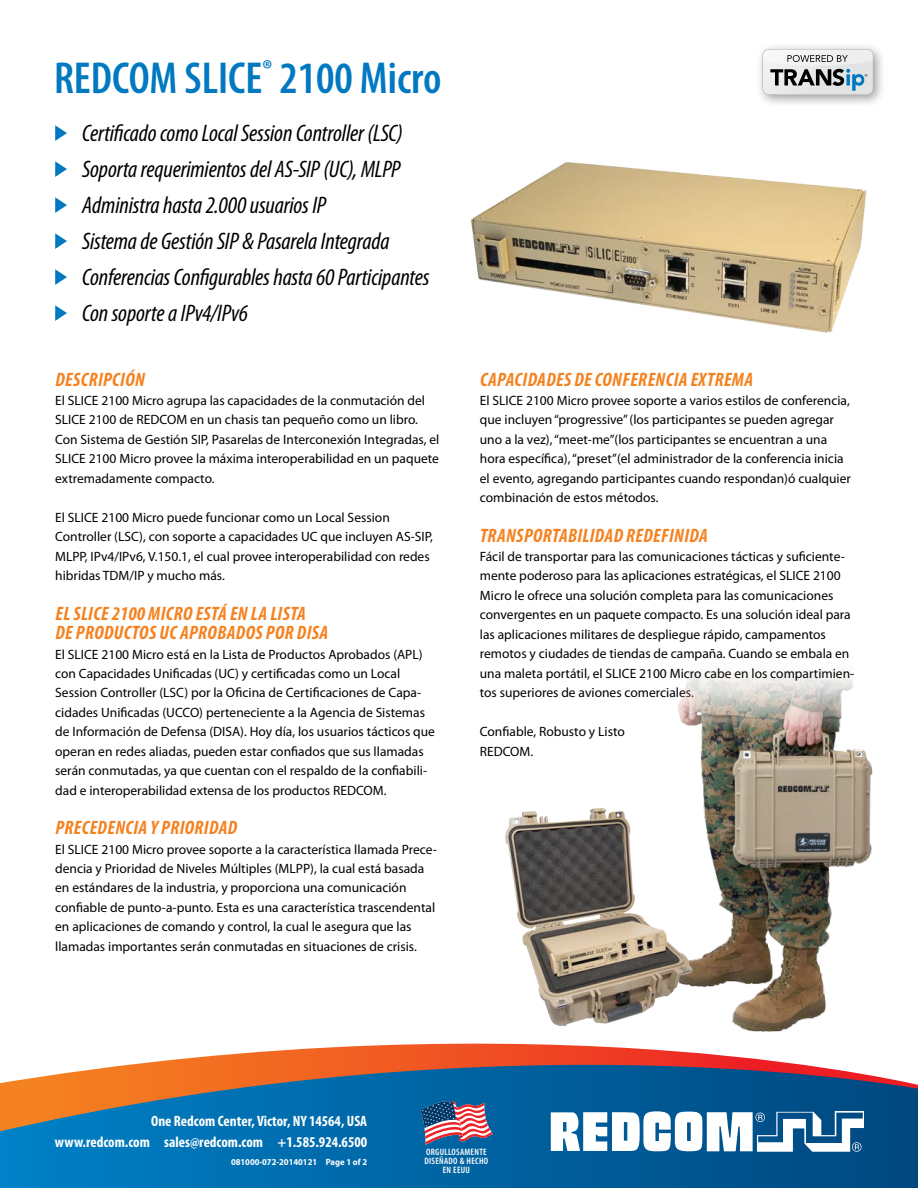
<style>
.page{position:relative;width:918px;height:1188px;background:#fff}
.page>*{position:absolute;margin:0;border:0;box-sizing:border-box;transform-origin:0 0}
.t1{font:600 condensed 45px "Myriad Pro";color:#0079c1}
.t2{font:italic condensed 24px/36px "Myriad Pro";letter-spacing:-.005em;color:#000}
.t3{font:italic 700 condensed 19.5px/19.5px "Myriad Pro";letter-spacing:.02em;color:#f58220}
.t4{font:700 condensed 15px/21px "Myriad Pro";color:#fff;text-align:right}
.t5{font:13.5px/19.5px "Myriad Pro";color:#000}
.t6{font:600 condensed 9.3px/9.3px "Myriad Pro";letter-spacing:.03em;color:#fff;text-align:center}
.t7{font:700 9px "Myriad Pro";color:#fff;scale:.95 1}
</style>
<div class="page">
<svg style="left:0;top:1043px;width:918px;height:145px;background:#4b7393"></svg>
<svg style="left:551px;top:1111px;width:313px;height:41px"></svg>
<svg style="left:420px;top:1100px;width:73px;height:45px;background:#787190"></svg>
<svg style="left:55px;top:125px;width:12px;height:16px"></svg>
<svg style="left:55px;top:161px;width:12px;height:16px"></svg>
<svg style="left:55px;top:197px;width:12px;height:16px"></svg>
<svg style="left:55px;top:233px;width:12px;height:16px"></svg>
<svg style="left:55px;top:269px;width:12px;height:16px"></svg>
<svg style="left:55px;top:305px;width:12px;height:16px"></svg>
<div style="left:756px;top:42px;width:130px;height:66px;background:#000;opacity:.4"></div>
<div style="left:762px;top:49px;width:111px;height:46px;border:1px solid #bcbec0;border-radius:6px"></div>
<svg style="left:763px;top:50px;width:110px;height:44px"></svg>
<img style="left:677px;top:672px;width:196px;height:360px">
<img style="left:505px;top:798px;width:199px;height:234px">
<img style="left:470px;top:162px;width:397px;height:171px">
<h1 class="t1" style="left:54px;top:50px;width:389px">REDCOM SLICE<sup>®</sup> 2100 Micro</h1>
<p class="t2" style="left:82px;top:115px;width:349px">Certificado como Local Session Controller (LSC)<br>Soporta requerimientos del AS-SIP (UC), MLPP Administra hasta 2.000 usuarios IP<br>Sistema de Gestión SIP &amp; Pasarela Integrada Conferencias Configurables hasta 60 Participantes Con soporte a IPv4/IPv6</p>
<h3 class="t3" style="left:55px;top:369px;width:91px">DESCRIPCIÓN</h3>
<p class="t5" style="left:55px;top:391px;width:386px">El SLICE 2100 Micro agrupa las capacidades de la conmutación del SLICE 2100 de REDCOM en un chasis tan pequeño como un libro.<br>Con Sistema de Gestión SIP, Pasarelas de Interconexión Integradas, el SLICE 2100 Micro provee la máxima interoperabilidad en un paquete extremadamente compacto.</p>
<p class="t5" style="left:55px;top:507px;width:379px">El SLICE 2100 Micro puede funcionar como un Local Session Controller (LSC), con soporte a capacidades UC que incluyen AS-SIP, MLPP, IPv4/IPv6, V.150.1, el cual provee interoperabilidad con redes hibridas TDM/IP y mucho más.</p>
<h3 class="t3" style="left:55px;top:603px;width:274px">EL SLICE 2100 MICRO ES TÁ EN LA LIS TA<br>DE PRODUCTOS UC APROBADOS POR DISA</h3>
<p class="t5" style="left:55px;top:644px;width:381px">El SLICE 2100 Micro está en la Lista de Productos Aprobados (APL) con Capacidades Unificadas (UC) y certificadas como un Local Session Controller (LSC) por la Oficina de Certificaciones de Capa&shy;cidades Unificadas (UCCO) perteneciente a la Agencia de Sistemas de Información de Defensa (DISA). Hoy día, los usuarios tácticos que operan en redes aliadas, pueden estar confiados que sus llamadas serán conmutadas, ya que cuentan con el respaldo de la confiabili&shy;dad e interoperabilidad extensa de los productos REDCOM.</p>
<h3 class="t3" style="left:55px;top:817px;width:19px">PRECEDENCI</h3>
<h3 class="t3" style="left:139px;top:817px;width:100px">A Y PRIORIDAD</h3>
<p class="t5" style="left:55px;top:839px;width:383px">El SLICE 2100 Micro provee soporte a la característica llamada Prece&shy;dencia y Prioridad de Niveles Múltiples (MLPP), la cual está basada en estándares de la industria, y proporciona una comunicación confiable de punto-a-punto. Esta es una característica trascendental en aplicaciones de comando y control, la cual le asegura que las llamadas importantes serán conmutadas en situaciones de crisis.</p>
<h3 class="t3" style="left:480px;top:369px;width:160px">CAPACIDADES DE CONFERENCI</h3>
<h3 class="t3" style="left:679px;top:369px;width:76px">A EXTREMA</h3>
<p class="t5" style="left:480px;top:391px;width:373px">El SLICE 2100 Micro provee soporte a varios estilos de conferencia, que incluyen “progressive” (los participantes se pueden agregar uno a la vez), “meet-me”(los participantes se encuentran a una hora específica), “preset”(el administrador de la conferencia inicia el evento, agregando participantes cuando respondan)ó cualquier combinación de estos métodos.</p>
<h3 class="t3" style="left:480px;top:525px;width:229px">TRANSPORTABILIDAD REDEFINIDA</h3>
<p class="t5" style="left:480px;top:547px;width:376px">Fácil de transportar para las comunicaciones tácticas y suficiente&shy;mente poderoso para las aplicaciones estratégicas, el SLICE 2100<br>Micro le ofrece una solución completa para las comunicaciones convergentes en un paquete compacto. Es una solución ideal para las aplicaciones militares de despliegue rápido, campamentos remotos y ciudades de tiendas de campaña. Cuando se embala en una maleta portátil, el SLICE 2100 Micro cabe en los compartimien&shy;tos superiores de aviones comerciales.</p>
<p class="t5" style="left:480px;top:722px;width:147px">Confiable, Robusto y Listo<br>REDCOM.</p>
<p class="t4" style="left:55px;top:1110px;width:314px">One Redcom Center, Victor, NY 14564, USA www.redcom.com sales@redcom.com +1.585.924.6500</p>
<p class="t7" style="left:231px;top:1156px;width:145px">081000-072-20140121 Page 1 of 2</p>
<p class="t6" style="left:425px;top:1147px;width:65px">ORGULLOSAMENTE<br>DISEÑADO &amp; HECHO<br>EN EEUU</p>
</div>
